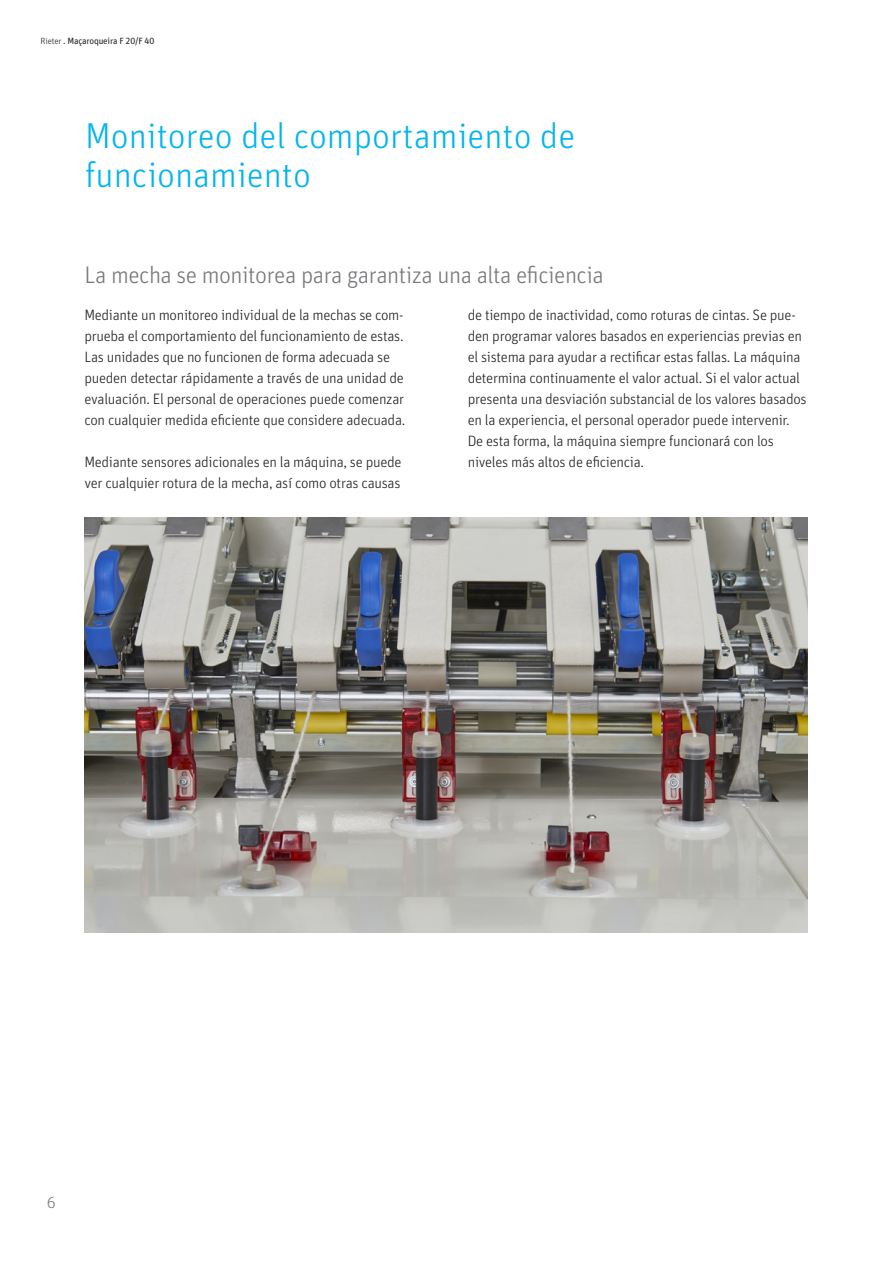
<style>
.page{position:relative;width:893px;height:1263px;background:#fff}
.page>*{position:absolute;margin:0;border:0;box-sizing:border-box;transform-origin:0 0}
.t1{font:300 36px/39px "Unit Pro";color:#02b5eb}
.t2{font:300 24px "Unit Pro";letter-spacing:-.02em;color:#76787b}
.t3{font:300 16.5px "Unit Pro";color:#76787b}
.t4{font:300 15px/21px "Unit Pro";letter-spacing:-.02em;color:#231f20}
.t5{font:9px "Unit Pro";letter-spacing:-.02em;color:#231f20}
.s1{font-weight:300}
</style>
<div class="page">
<img style="left:84px;top:518px;width:724px;height:415px">
<p class="t5" style="left:41px;top:34px;width:115px"><span class="s1">Rieter</span> . Maçaroqueira F 20/F 40</p>
<h1 class="t1" style="left:85px;top:114px;width:492px">Monitoreo del comportamiento de funcionamiento</h1>
<h2 class="t2" style="left:84px;top:258px;width:521px">La mecha se monitorea para garantiza una alta eficiencia</h2>
<p class="t4" style="left:84px;top:304px;width:322px">Mediante un monitoreo individual de la mechas se com&shy;prueba el comportamiento del funcionamiento de estas.<br>Las unidades que no funcionen de forma adecuada se pueden detectar rápidamente a través de una unidad de evaluación. El personal de operaciones puede comenzar con cualquier medida eficiente que considere adecuada.</p>
<p class="t4" style="left:84px;top:451px;width:319px">Mediante sensores adicionales en la máquina, se puede ver cualquier rotura de la mecha, así como otras causas</p>
<p class="t4" style="left:468px;top:304px;width:340px">de tiempo de inactividad, como roturas de cintas. Se pue&shy;den programar valores basados en experiencias previas en el sistema para ayudar a rectificar estas fallas. La máquina determina continuamente el valor actual. Si el valor actual presenta una desviación substancial de los valores basados en la experiencia, el personal operador puede intervenir.<br>De esta forma, la máquina siempre funcionará con los niveles más altos de eficiencia.</p>
<p class="t3" style="left:46px;top:1191px;width:11px">6</p>
</div>
